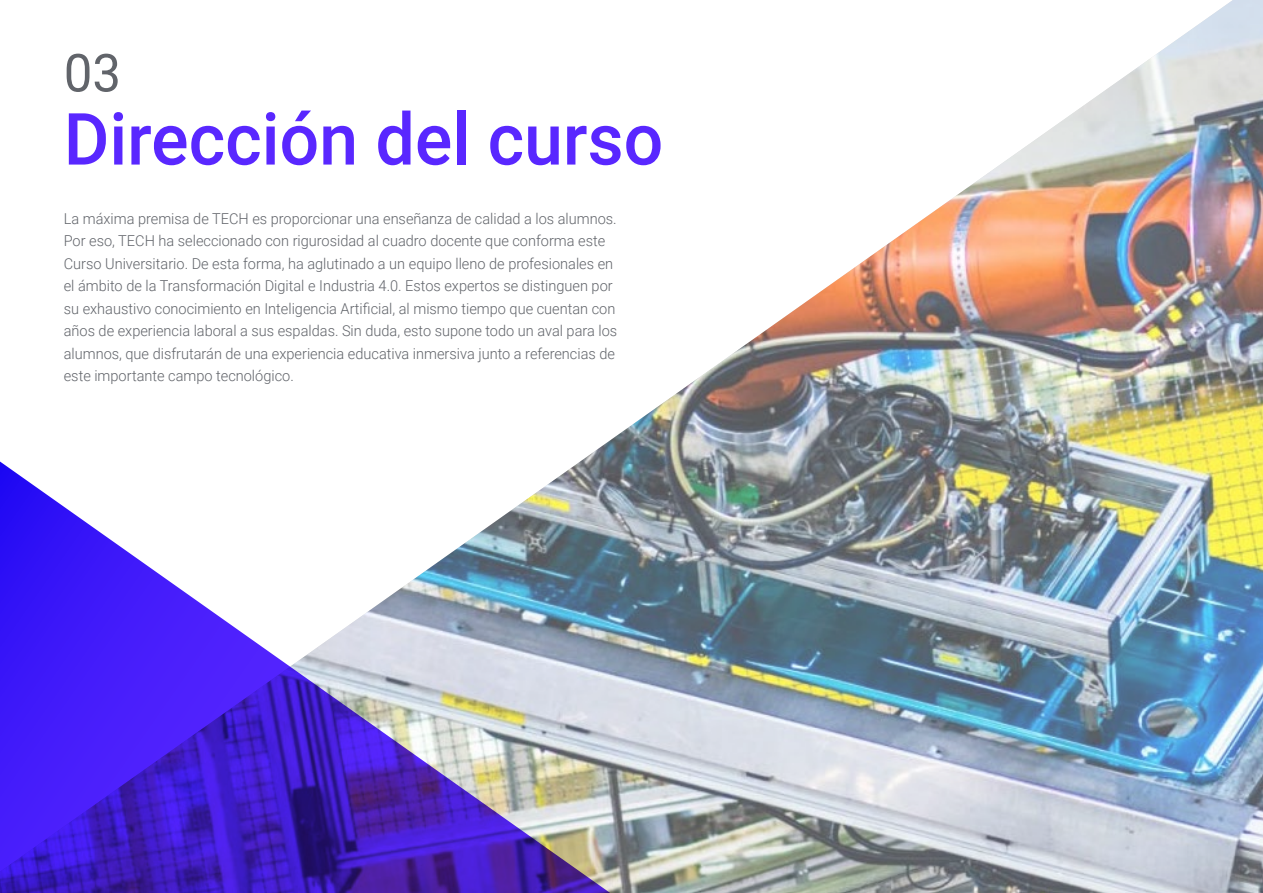
<style>
.page{position:relative;width:1263px;height:893px;background:#fff}
.page>*{position:absolute;margin:0;border:0;box-sizing:border-box;transform-origin:0 0}
.t1{font:500 72px "Roboto";color:#5927ff}
.t2{font:52.5px "Roboto";color:#61646a}
.t3{font:300 15px/22.5px "Roboto";color:#61646a}
</style>
<div class="page">
<img style="left:602px;top:0;width:661px;height:893px">
<img style="left:0;top:446px;width:640px;height:447px">
<h2 class="t2" style="left:64px;top:36px;width:59px">03</h2>
<h1 class="t1" style="left:64px;top:89px;width:601px">Dirección del curso</h1>
<p class="t3" style="left:64px;top:207px;width:555px">La máxima premisa de TECH es proporcionar una enseñanza de calidad a los alumnos.<br>Por eso, TECH ha seleccionado con rigurosidad al cuadro docente que conforma este Curso Universitario. De esta forma, ha aglutinado a un equipo lleno de profesionales en el ámbito de la Transformación Digital e Industria 4.0. Estos expertos se distinguen por su exhaustivo conocimiento en Inteligencia Artificial, al mismo tiempo que cuentan con años de experiencia laboral a sus espaldas. Sin duda, esto supone todo un aval para los alumnos, que disfrutarán de una experiencia educativa inmersiva junto a referencias de este importante campo tecnológico.</p>
</div>
